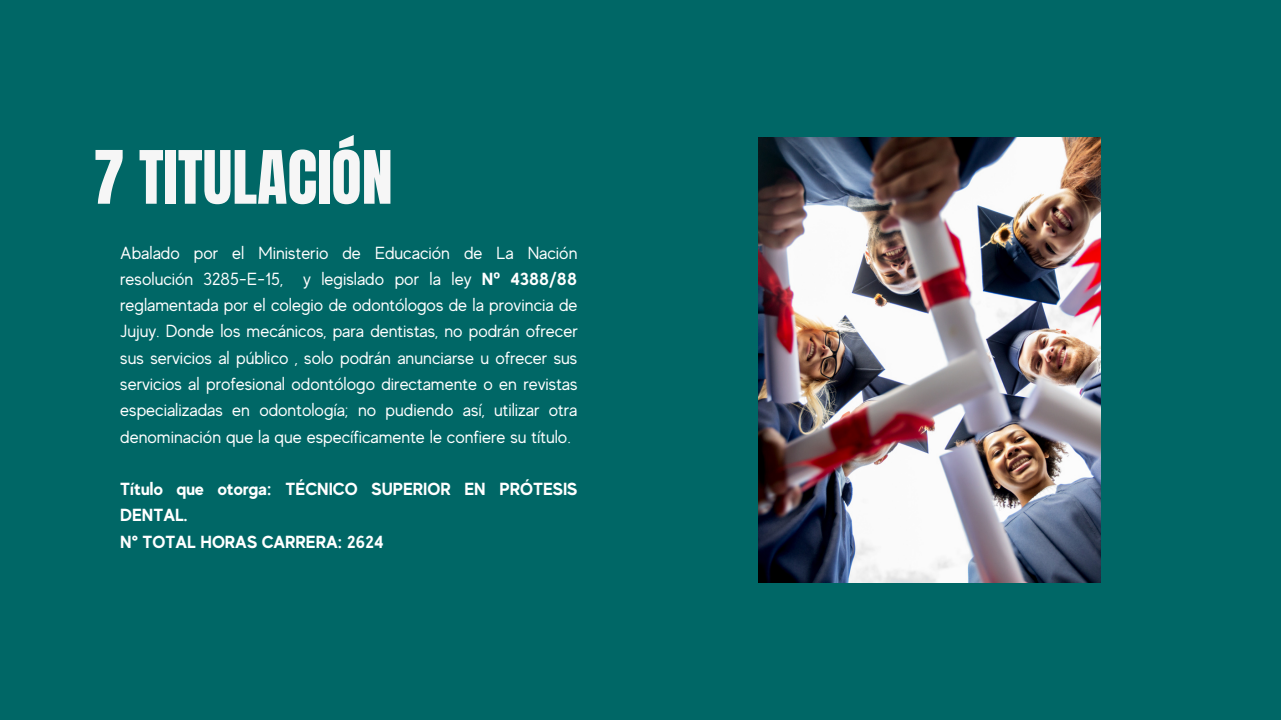
<style>
.page{position:relative;width:1281px;height:720px;background:#006766}
.page>*{position:absolute;margin:0;border:0;box-sizing:border-box;transform-origin:0 0}
.t1{font:62.5px "Anton";color:#f6f6f6}
.t2{font:17.5px/26.2px "MADE Evolve Sans";color:#fff;text-align:justify}
.t3{font:700 17.5px/26.2px "MADE Evolve Sans";color:#fff}
.s1{font-weight:700}
.s2{font-family:"Noto Sans";font-weight:700}
</style>
<div class="page">
<img style="left:758px;top:137px;width:342px;height:446px">
<h1 class="t1" style="left:93px;top:133px;width:301px">7 TITULACIÓN</h1>
<p class="t2" style="left:120px;top:240px;width:459px">Abalado por el Ministerio de Educación de La Nación resolución 3285-E-15, y legislado por la ley <span class="s1">N</span><span class="s2">º</span> <span class="s1">4388/88 </span>reglamentada por el colegio de odontólogos de la provincia de Jujuy. Donde los mecánicos, para dentistas, no podrán ofrecer sus servicios al público , solo podrán anunciarse u ofrecer sus servicios al profesional odontólogo directamente o en revistas especializadas en odontología; no pudiendo así, utilizar otra denominación que la que específicamente le confiere su título.</p>
<p class="t3" style="left:120px;top:476px;width:459px">Título que otorga: TÉCNICO SUPERIOR EN PRÓTESIS<br>DENTAL.<br>N° TOTAL HORAS CARRERA: 2624</p>
</div>
